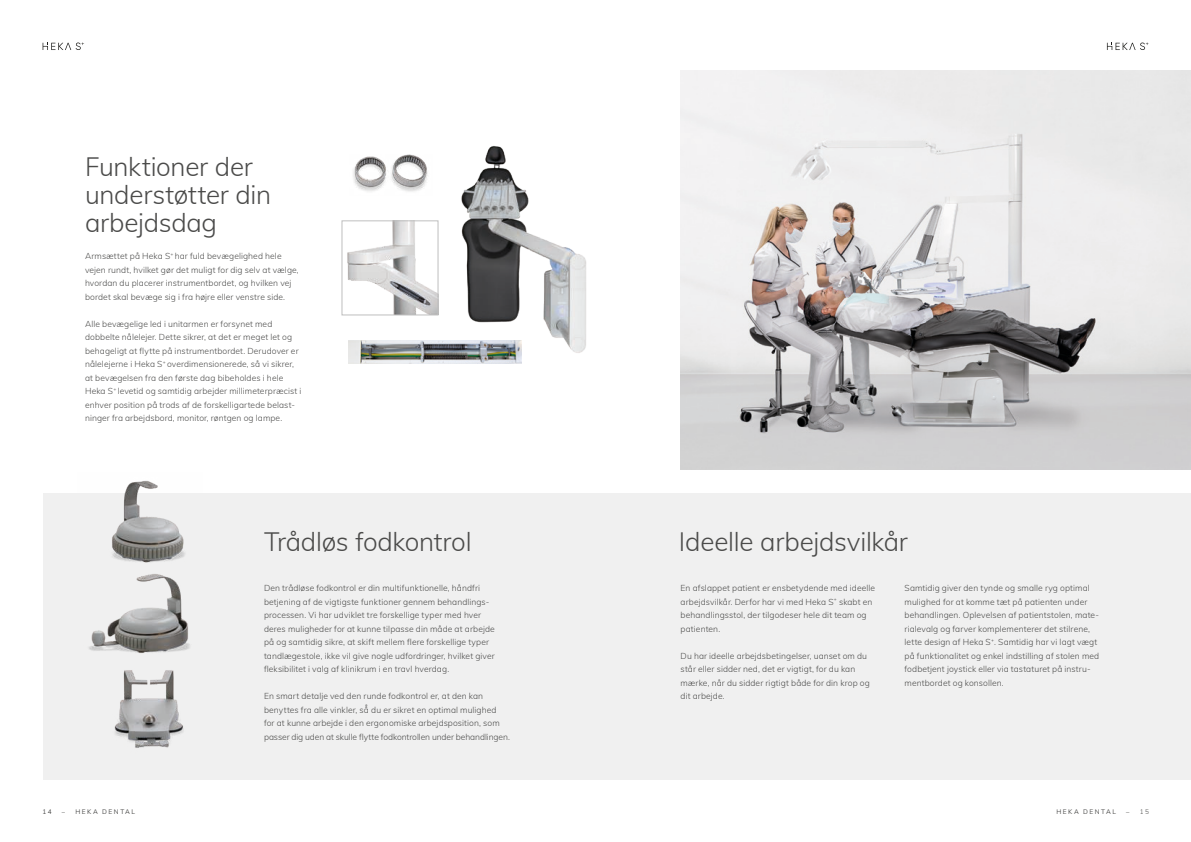
<style>
.page{position:relative;width:1191px;height:842px;background:#fff}
.page>*{position:absolute;margin:0;border:0;box-sizing:border-box;transform-origin:0 0}
.t1{font:300 26px/28px "Mulish";letter-spacing:-.01em;color:#4b4b4a}
.t2{font:300 8.5px/13.5px "Mulish";letter-spacing:.01em;color:#4b4b4a}
.t3{font:6.5px "Mulish";letter-spacing:.23em;color:#4b4b4a}
.t4{font:300 6.5px "Mulish";color:#4b4b4a}
.s1{font-weight:400}
</style>
<div class="page">
<svg style="left:43px;top:43px;width:41px;height:7px"></svg>
<svg style="left:1107px;top:43px;width:41px;height:7px"></svg>
<div style="left:43px;top:493px;width:552px;height:287px;background:#f0f0f0"></div>
<img style="left:89px;top:480px;width:101px;height:268px">
<img style="left:461px;top:146px;width:125px;height:208px">
<img style="left:353px;top:154px;width:75px;height:38px">
<img style="left:348px;top:340px;width:173px;height:24px">
<img style="left:347px;top:223px;width:89px;height:90px">
<div style="left:342px;top:221px;width:96px;height:94px;border:1px solid #bfbfbf"></div>
<div style="left:596px;top:493px;width:595px;height:287px;background:#f0f0f0"></div>
<img style="left:680px;top:71px;width:511px;height:398px">
<h1 class="t1" style="left:85px;top:155px;width:188px">Funktioner der understøtter din arbejdsdag</h1>
<p class="t2" style="left:85px;top:250px;width:215px">Armsættet på Heka S<sup>+</sup> har fuld bevægelighed hele vejen rundt, hvilket gør det muligt for dig selv at vælge, hvordan du placerer instrumentbordet, og hvilken vej bordet skal bevæge sig i fra højre eller venstre side.</p>
<p class="t2" style="left:85px;top:318px;width:218px">Alle bevægelige led i unitarmen er forsynet med dobbelte nålelejer. Dette sikrer, at det er meget let og behageligt at flytte på instrumentbordet. Derudover er nålelejerne i Heka S<sup>+</sup> overdimensionerede, så vi sikrer, at bevægelsen fra den første dag bibeholdes i hele Heka S<sup>+</sup> levetid og samtidig arbejder millimeterpræcist i enhver position på trods af de forskelligartede belast&shy;ninger fra arbejdsbord, monitor, røntgen og lampe.</p>
<h1 class="t1" style="left:264px;top:530px;width:209px">Trådløs fodkontrol</h1>
<p class="t2" style="left:264px;top:582px;width:232px">Den trådløse fodkontrol er din multifunktionelle, håndfri betjening af de vigtigste funktioner gennem behandlings&shy;processen. Vi har udviklet tre forskellige typer med hver deres muligheder for at kunne tilpasse din måde at arbejde på og samtidig sikre, at skift mellem flere forskellige typer tandlægestole, ikke vil give nogle udfordringer, hvilket giver fleksibilitet i valg af klinikrum i en travl hverdag.</p>
<p class="t2" style="left:264px;top:690px;width:247px">En smart detalje ved den runde fodkontrol er, at den kan benyttes fra alle vinkler, så̊ du er sikret en optimal mulighed<br>for at kunne arbejde i den ergonomiske arbejdsposition, som passer dig uden at skulle flytte fodkontrollen under behandlingen.</p>
<h1 class="t1" style="left:679px;top:530px;width:231px">Ideelle arbejdsvilkår</h1>
<p class="t2" style="left:680px;top:582px;width:196px">En afslappet patient er ensbetydende med ideelle arbejdsvilkår. Derfor har vi med Heka S<sup>+</sup> skabt en behandlingsstol, der tilgodeser hele dit team og patienten.</p>
<p class="t2" style="left:680px;top:650px;width:191px">Du har ideelle arbejdsbetingelser, uanset om du står eller sidder ned, det er vigtigt, for du kan mærke, når du sidder rigtigt både for din krop og dit arbejde.</p>
<p class="t2" style="left:904px;top:582px;width:196px">Samtidig giver den tynde og smalle ryg optimal mulighed for at komme tæt på patienten under behandlingen. Oplevelsen af patientstolen, mate&shy;rialevalg og farver komplementerer det stilrene, lette design af Heka S<sup>+</sup>. Samtidig har vi lagt vægt på funktionalitet og enkel indstilling af stolen med fodbetjent joystick eller via tastaturet på instru&shy;mentbordet og konsollen.</p>
<p class="t3" style="left:43px;top:809px;width:11px">14</p>
<p class="t3" style="left:62px;top:809px;width:75px">– HEKA DENTAL</p>
<p class="t3" style="left:1056px;top:809px;width:61px">HEKA DENTAL</p>
<p class="t4" style="left:1126px;top:809px;width:24px"><span class="s1">–</span> 15</p>
</div>
